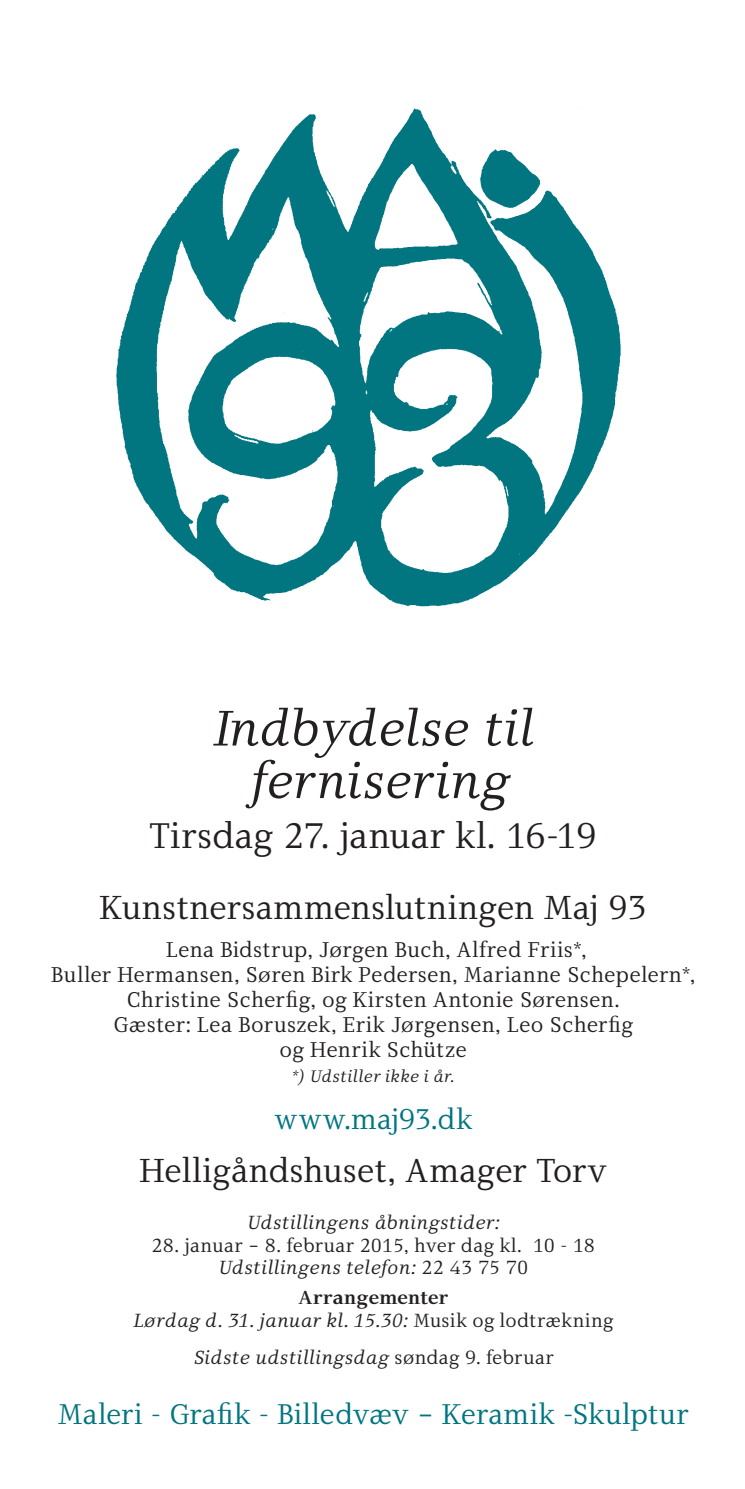
<style>
.page{position:relative;width:745px;height:1489px;background:#fff}
.page>*{position:absolute;margin:0;border:0;box-sizing:border-box;transform-origin:0 0}
.t1{font:italic 52.5px/52.5px "Ninetysix K Serif";letter-spacing:.015em;color:#231f20;text-align:center}
.t2{font:37.5px "Ninetysix K Serif";letter-spacing:.01em;color:#231f20}
.t3{font:35px "Ninetysix K Serif";letter-spacing:.005em;color:#231f20}
.t4{font:30px "Ninetysix K Serif";letter-spacing:.015em;color:#017580}
.t5{font:22.5px/25px "Ninetysix K Serif";letter-spacing:.015em;color:#231f20;text-align:center}
.t6{font:italic 20px/22.5px "Ninetysix K Serif";letter-spacing:.035em;color:#231f20;text-align:center}
.t7{font:20px/22.5px "Ninetysix K Serif";letter-spacing:.01em;color:#231f20;text-align:center}
.t8{font:italic 17.5px "Ninetysix K Serif";letter-spacing:.04em;color:#231f20}
.s1{font-style:italic}
.s2{font-weight:700;font-style:normal}
.s3{font-style:normal}
</style>
<div class="page">
<img style="left:116px;top:108px;width:505px;height:499px">
<h1 class="t1" style="left:212px;top:703px;width:323px">Indbydelse til fernisering</h1>
<h2 class="t2" style="left:149px;top:815px;width:449px">Tirsdag 27. januar kl. 16-19</h2>
<h3 class="t3" style="left:100px;top:889px;width:547px">Kunstnersammenslutningen Maj 93</h3>
<p class="t5" style="left:51px;top:937px;width:645px">Lena Bidstrup, Jørgen Buch, Alfred Friis*,<br>Buller Hermansen, Søren Birk Pedersen, Marianne Schepelern*, Christine Scherfig, og Kirsten Antonie Sørensen.<br>Gæster: Lea Boruszek, Erik Jørgensen, Leo Scherfig<br>og Henrik Schütze</p>
<p class="t8" style="left:292px;top:1066px;width:163px">*) Udstiller ikke i år.</p>
<h3 class="t4" style="left:274px;top:1103px;width:199px">www.maj93.dk</h3>
<h3 class="t3" style="left:139px;top:1151px;width:468px">Helligåndshuset, Amager Torv</h3>
<p class="t6" style="left:247px;top:1211px;width:254px">Udstillingens åbningstider:</p>
<p class="t7" style="left:151px;top:1233px;width:445px">28. januar – 8. februar 2015, hver dag kl. 10 - 18<br><span class="s1">Udstillingens telefon:</span> 22 43 75 70</p>
<p class="t6" style="left:133px;top:1286px;width:481px"><span class="s2">Arrangementer<br></span>Lørdag d. 31. januar kl. 15.30: <span class="s3">Musik og lodtrækning</span></p>
<p class="t6" style="left:193px;top:1346px;width:362px">Sidste udstillingsdag <span class="s3">søndag 9. februar</span></p>
<h3 class="t4" style="left:58px;top:1398px;width:631px">Maleri - Grafik - Billedvæv – Keramik -Skulptur</h3>
</div>
